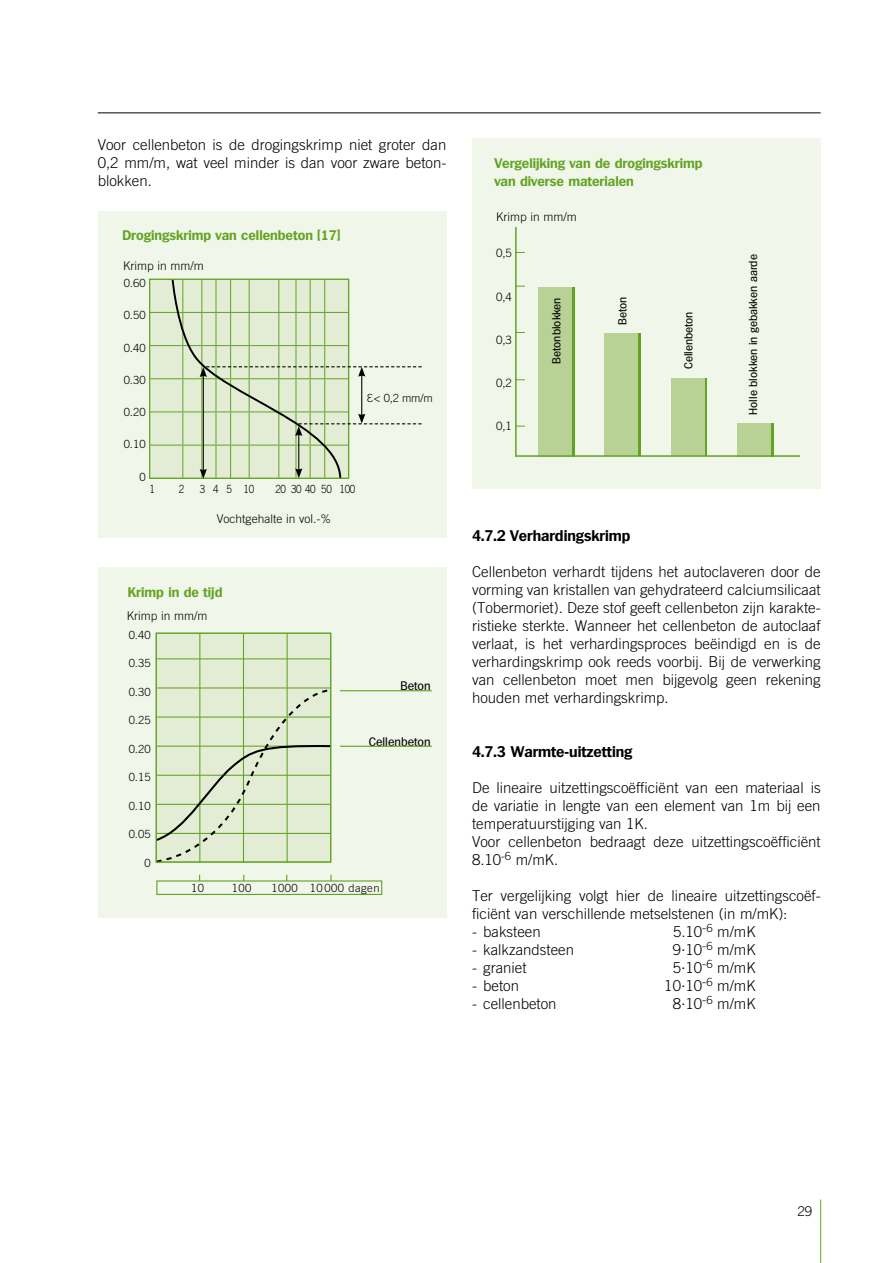
<style>
.page{position:relative;width:893px;height:1263px;background:#fff}
.page>*{position:absolute;margin:0;border:0;box-sizing:border-box;transform-origin:0 0}
.t1{font:300 15px/18px "Trade Gothic";color:#000}
.t2{font:300 15px/18px "Trade Gothic LT";color:#000;text-align:justify}
.t3{font:700 15px "Plymouth";color:#000}
.t4{font:700 13.5px/18px "Plymouth";color:#62a422}
.t5{font:300 13.5px "Trade Gothic";color:#000}
.t6{font:300 12px "Trade Gothic";color:#000}
.t7{font:12px "Plymouth";color:#000}
.t8{font:300 11.55px "Trade Gothic";color:#000}
.t9{font:300 11.25px "Trade Gothic";color:#000}
.t10{font:11.25px "Plymouth";color:#000}
.t11{font:300 11.25px "Trade Gothic";letter-spacing:.04em;color:#000}
.t12{font:300 11.25px "Trade Gothic";letter-spacing:-.035em;color:#000;scale:.88 1}
.t13{font:300 11.25px "Trade Gothic";color:#000;scale:.88 1}
</style>
<div class="page">
<hr style="left:98px;top:113px;width:723px;height:1px;background:#000">
<div style="left:98px;top:212px;width:348px;height:326px;background:#f1f6ea"></div>
<svg style="left:149px;top:278px;width:22px;height:201px;background:#d6e6c4"></svg>
<div style="left:98px;top:568px;width:348px;height:350px;background:#f1f6ea"></div>
<svg style="left:155px;top:632px;width:177px;height:231px;background:#d7e4c6"></svg>
<div style="left:156px;top:633px;width:175px;height:229px;border:1px solid #62a422"></div>
<hr style="left:340px;top:690px;width:92px;height:1px;background:#62a422">
<hr style="left:340px;top:746px;width:92px;height:1px;background:#62a422">
<div style="left:156px;top:880px;width:226px;height:15px;border:1px solid #62a422"></div>
<svg style="left:330px;top:875px;width:2px;height:6px"></svg>
<div style="left:472px;top:138px;width:349px;height:351px;background:#f1f6ea"></div>
<hr style="left:515px;top:227px;width:2px;height:230px;background:#62a422">
<div style="left:541px;top:287px;width:33px;height:169px;background:#62a422"></div>
<div style="left:608px;top:333px;width:33px;height:123px;background:#62a422"></div>
<div style="left:674px;top:378px;width:33px;height:78px;background:linear-gradient(to bottom,#b8d194,#b8d194)"></div>
<div style="left:740px;top:423px;width:33px;height:33px;background:#62a422"></div>
<div style="left:539px;top:287px;width:33px;height:169px;background:#b8d194"></div>
<div style="left:605px;top:333px;width:33px;height:123px;background:#b8d194"></div>
<div style="left:671px;top:378px;width:33px;height:78px;background:#b8d194"></div>
<div style="left:737px;top:423px;width:34px;height:33px;background:#b8d194"></div>
<hr style="left:516px;top:455px;width:284px;height:2px;background:#62a422">
<hr style="left:820px;top:1199px;width:1px;height:64px;background:#62a422">
<svg style="left:171px;top:278px;width:251px;height:201px"></svg>
<p class="t2" style="left:98px;top:135px;width:350px">Voor cellenbeton is de drogingskrimp niet groter dan 0,2 mm/m, wat veel minder is dan voor zware beton&shy;blokken.</p>
<p class="t4" style="left:122px;top:226px;width:220px">Drogingskrimp van cellenbeton [17]</p>
<p class="t6" style="left:123px;top:258px;width:82px">Krimp in mm/m</p>
<p class="t9" style="left:124px;top:277px;width:23px">0.60</p>
<p class="t9" style="left:124px;top:309px;width:23px">0.50</p>
<p class="t9" style="left:124px;top:341px;width:23px">0.40</p>
<p class="t9" style="left:124px;top:373px;width:23px">0.30</p>
<p class="t9" style="left:124px;top:406px;width:23px">0.20</p>
<p class="t9" style="left:124px;top:438px;width:23px">0.10</p>
<p class="t9" style="left:139px;top:470px;width:8px">0</p>
<p class="t13" style="left:149px;top:482px;width:8px">1</p>
<p class="t13" style="left:179px;top:482px;width:8px">2</p>
<p class="t13" style="left:200px;top:482px;width:63px">3 4 5 10</p>
<p class="t12" style="left:275px;top:482px;width:92px">20 30 40 50 100</p>
<p class="t6" style="left:217px;top:511px;width:116px">Vochtgehalte in vol.-%</p>
<p class="t9" style="left:374px;top:391px;width:60px">&lt; 0,2 mm/m</p>
<p class="t4" style="left:128px;top:583px;width:96px">Krimp in de tijd</p>
<p class="t6" style="left:127px;top:609px;width:82px">Krimp in mm/m</p>
<p class="t9" style="left:129px;top:628px;width:23px">0.40</p>
<p class="t9" style="left:129px;top:656px;width:23px">0.35</p>
<p class="t9" style="left:129px;top:685px;width:23px">0.30</p>
<p class="t9" style="left:129px;top:713px;width:23px">0.25</p>
<p class="t9" style="left:129px;top:742px;width:23px">0.20</p>
<p class="t9" style="left:129px;top:770px;width:23px">0.15</p>
<p class="t9" style="left:129px;top:799px;width:23px">0.10</p>
<p class="t9" style="left:129px;top:827px;width:23px">0.05</p>
<p class="t9" style="left:144px;top:856px;width:8px">0</p>
<p class="t7" style="left:400px;top:679px;width:32px">Beton</p>
<p class="t7" style="left:369px;top:734px;width:63px">Cellenbeton</p>
<p class="t9" style="left:191px;top:881px;width:14px">10</p>
<p class="t9" style="left:232px;top:881px;width:21px">100</p>
<p class="t11" style="left:271px;top:881px;width:110px">1000 10000 dagen</p>
<p class="t4" style="left:494px;top:155px;width:210px">Vergelijking van de drogingskrimp van diverse materialen</p>
<p class="t6" style="left:496px;top:210px;width:82px">Krimp in mm/m</p>
<p class="t8" style="left:496px;top:246px;width:17px">0,5</p>
<p class="t8" style="left:496px;top:290px;width:17px">0,4</p>
<p class="t8" style="left:496px;top:333px;width:17px">0,3</p>
<p class="t8" style="left:496px;top:376px;width:17px">0,2</p>
<p class="t8" style="left:496px;top:419px;width:17px">0,1</p>
<p class="t10" style="left:550px;top:364px;width:68px;rotate:-90deg">Betonblokken</p>
<p class="t10" style="left:616px;top:325px;width:30px;rotate:-90deg">Beton</p>
<p class="t10" style="left:682px;top:369px;width:59px;rotate:-90deg">Cellenbeton</p>
<p class="t10" style="left:746px;top:415px;width:162px;rotate:-90deg">Holle blokken in gebakken aarde</p>
<p class="t3" style="left:472px;top:527px;width:160px">4.7.2 Verhardingskrimp</p>
<p class="t1" style="left:472px;top:563px;width:350px;text-align:justify">Cellenbeton verhardt tijdens het autoclaveren door de vorming van kristallen van gehydrateerd calciumsilicaat (Tobermoriet). Deze stof geeft cellenbeton zijn karakte&shy;ristieke sterkte. Wanneer het cellenbeton de autoclaaf verlaat, is het verhardingsproces beëindigd en is de verhardingskrimp ook reeds voorbij. Bij de verwerking van cellenbeton moet men bijgevolg geen rekening houden met verhardingskrimp.</p>
<p class="t3" style="left:472px;top:743px;width:162px">4.7.3 Warmte-uitzetting</p>
<p class="t1" style="left:472px;top:779px;width:350px">De lineaire uitzettingscoëfficiënt van een materiaal is de variatie in lengte van een element van 1m bij een temperatuurstijging van 1K.<br>Voor cellenbeton bedraagt deze uitzettingscoëfficiënt 8.10<sup>-6</sup> m/mK.</p>
<p class="t1" style="left:472px;top:887px;width:350px">Ter vergelijking volgt hier de lineaire uitzettingscoëf&shy;ficiënt van verschillende metselstenen (in m/mK):</p>
<p class="t1" style="left:472px;top:923px;width:70px">- baksteen</p>
<p class="t1" style="left:673px;top:923px;width:84px">5.10<sup>-</sup><sup>6</sup> m/mK</p>
<p class="t1" style="left:472px;top:941px;width:103px">- kalkzandsteen</p>
<p class="t1" style="left:673px;top:941px;width:84px">9<sup>.</sup>10<sup>-</sup><sup>6</sup> m/mK</p>
<p class="t1" style="left:472px;top:959px;width:56px">- graniet</p>
<p class="t1" style="left:673px;top:959px;width:84px">5<sup>.</sup>10<sup>-</sup><sup>6</sup> m/mK</p>
<p class="t1" style="left:472px;top:977px;width:49px">- beton</p>
<p class="t1" style="left:664px;top:977px;width:93px">10<sup>.</sup>10<sup>-</sup><sup>6</sup> m/mK</p>
<p class="t1" style="left:472px;top:995px;width:86px">- cellenbeton</p>
<p class="t1" style="left:673px;top:995px;width:84px">8<sup>.</sup>10<sup>-</sup><sup>6</sup> m/mK</p>
<p class="t5" style="left:797px;top:1203px;width:8px">29</p>
</div>
